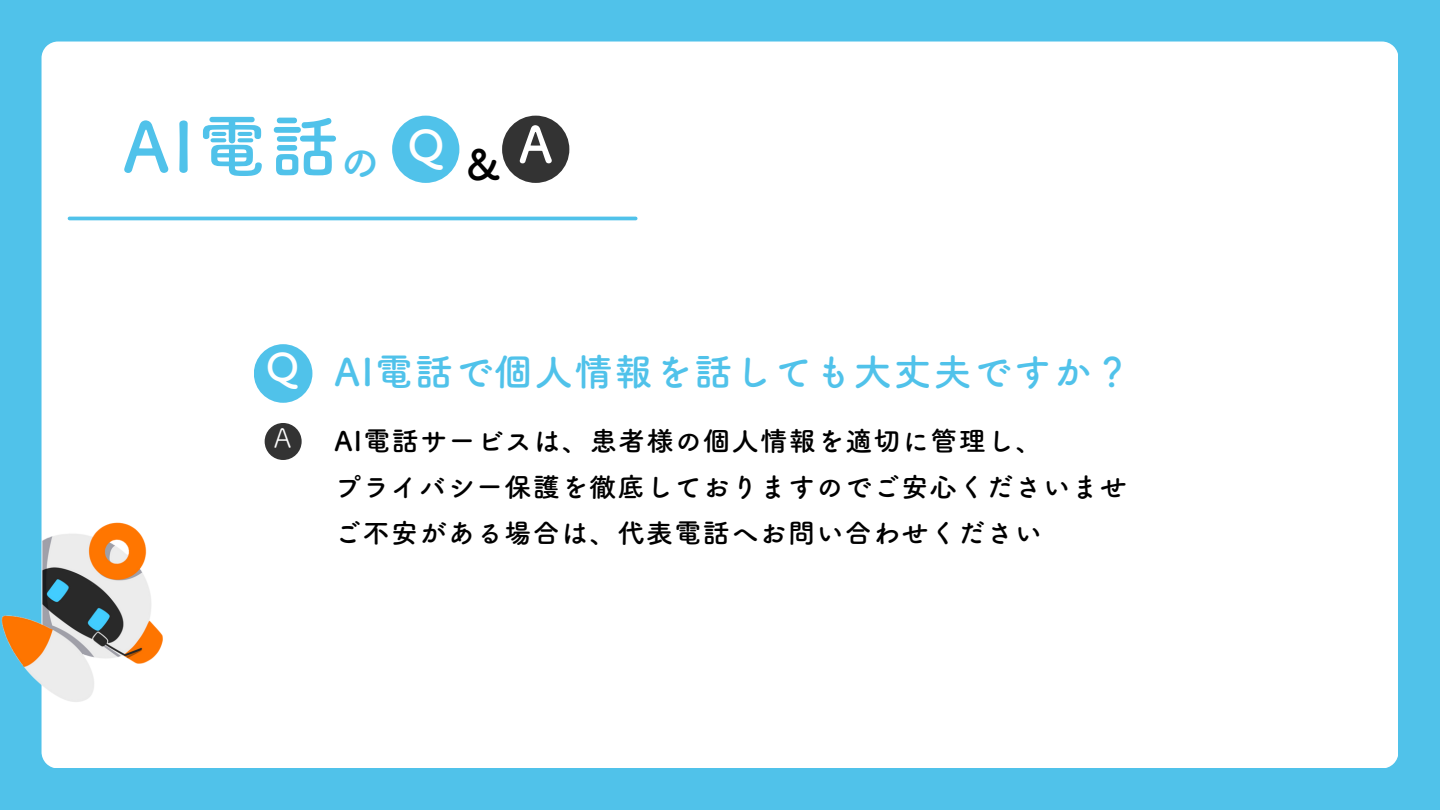
<style>
.page{position:relative;width:1440px;height:810px;background:#50c2ea}
.page>*{position:absolute;margin:0;border:0;box-sizing:border-box;transform-origin:0 0}
.t1{font:69.3px "Canva Tsuku A Rd Gothic Std B";color:#50c2ea}
.t2{font:50.3px "Canva Tsuku A Rd Gothic Std B";color:#fff}
.t3{font:42.2px "Canva Tsuku A Rd Gothic Std B";color:#fff}
.t4{font:41.6px "Canva Tsuku A Rd Gothic Std B";color:#50c2ea}
.t5{font:41.6px "Canva Tsuku A Rd Gothic Std B";color:#000}
.t6{font:38px "Canva Tsuku A Rd Gothic Std B";letter-spacing:.05em;color:#50c2ea}
.t7{font:38px "Canva Tsuku A Rd Gothic Std B";color:#fff}
.t8{font:27px/45.8px "Canva Tsuku A Rd Gothic Std B";letter-spacing:.05em;color:#000}
.t9{font:27px "Canva Tsuku A Rd Gothic Std R";color:#fff}
</style>
<div class="page">
<div style="left:42px;top:42px;width:1356px;height:726px;background:#fff"></div>
<img style="left:1px;top:522px;width:163px;height:182px">
<div style="left:392px;top:116px;width:67px;height:67px;background:#50c2ea;border-radius:50%"></div>
<div style="left:502px;top:116px;width:67px;height:67px;background:#333;border-radius:50%"></div>
<hr style="left:70px;top:217px;width:566px;height:3px;background:#50c2ea">
<div style="left:254px;top:344px;width:58px;height:59px;background:#50c2ea;border-radius:50%"></div>
<div style="left:265px;top:423px;width:37px;height:37px;background:#333;border-radius:50%"></div>
<h1 class="t1" style="left:123px;top:111px;width:218px">AI電話</h1>
<p class="t3" style="left:408px;top:124px;width:39px">Q</p>
<p class="t2" style="left:519px;top:119px;width:35px">A</p>
<p class="t4" style="left:340px;top:140px;width:43px">の</p>
<p class="t5" style="left:466px;top:143px;width:36px">&amp;</p>
<p class="t7" style="left:266px;top:348px;width:35px">Q</p>
<p class="t6" style="left:334px;top:353px;width:798px">AI電話で個人情報を話しても大丈夫ですか？</p>
<p class="t9" style="left:274px;top:425px;width:19px">A</p>
<h2 class="t8" style="left:334px;top:418px;width:794px">AI電話サービスは、患者様の個人情報を適切に管理し、<br>プライバシー保護を徹底しておりますのでご安心くださいませご不安がある場合は、代表電話へお問い合わせください</h2>
</div>
